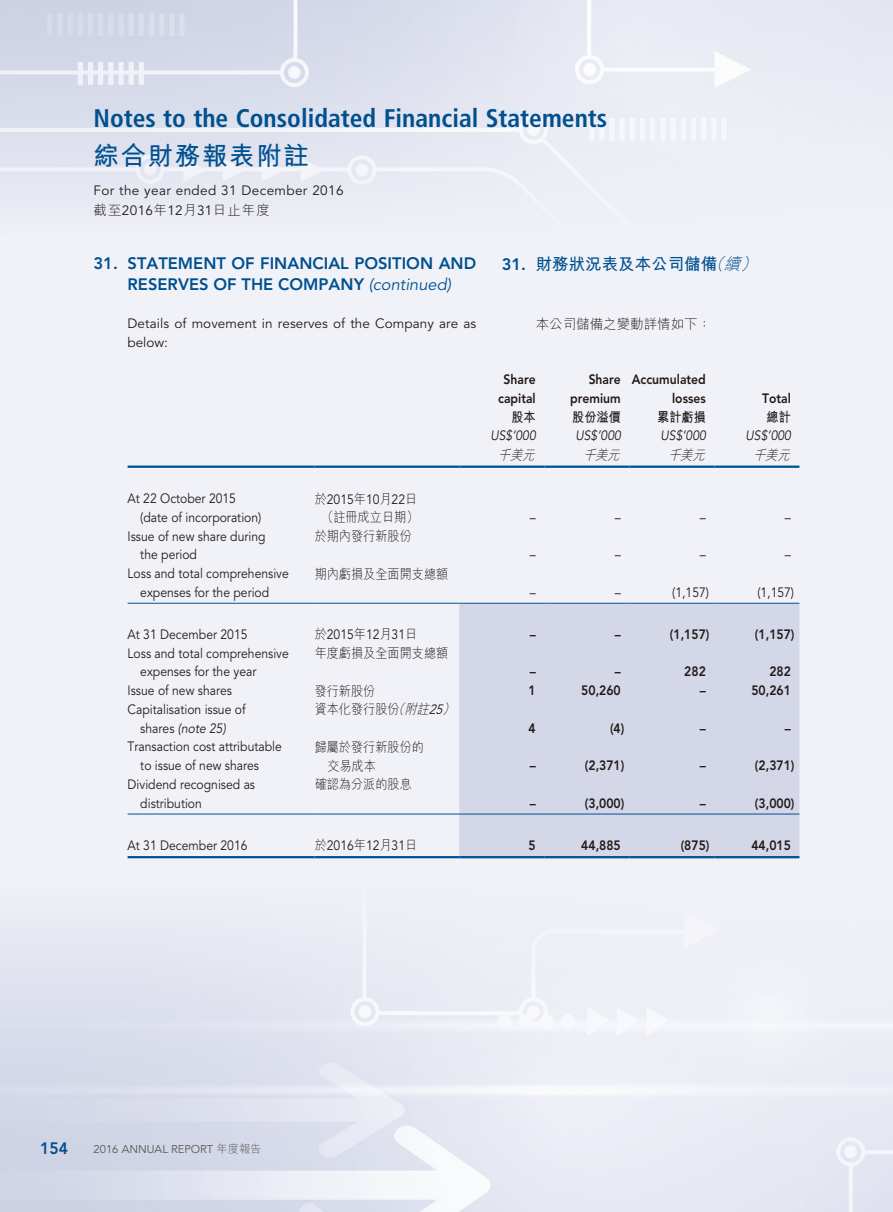
<style>
.page{position:relative;width:893px;height:1212px;background:#f1f2f8}
.page>*{position:absolute;margin:0;border:0;box-sizing:border-box;transform-origin:0 0}
.t1{font:700 condensed 25.5px "Frutiger LT Std";color:#00508f}
.t2{font:700 25.5px "M Hei HK";letter-spacing:.065em;color:#00508f}
.t3{font:800 16.5px/21px "Avenir LT Std";color:#00508f;text-align:center}
.t4{font:700 16.5px "M Hei HK";color:#00508f}
.t5{font:800 16.5px "Avenir LT Std";color:#00508f;scale:.95 1}
.t6{font:13.5px/18.8px "Avenir LT Std";color:#231916;scale:.9 1}
.t7{font:800 13.5px/18.8px "Avenir LT Std";color:#231916;text-align:right;scale:.9 1}
.t8{font:300 13.5px/18.8px "M Hei HK";color:#231916;scale:.9 1}
.t9{font:13.5px/18.8px "Avenir LT Std";color:#231916}
.t10{font:13.5px "Avenir LT Std";letter-spacing:.03em;color:#231916}
.t11{font:300 13.5px "M Hei HK";color:#231916}
.t12{font:italic 13.5px "Avenir LT Std";color:#231916;scale:.9 1}
.t13{font:700 13.5px "M Hei HK";color:#231916;scale:.9 1}
.t14{font:italic 300 13.5px "M Hei HK";color:#231916;scale:.9 1}
.t15{font:11.25px "Avenir LT Std";color:#595857}
.s1{font-family:"Avenir LT Std";font-weight:400}
.s2{font-weight:400;font-style:italic}
.s3{font-family:"Avenir LT Std";font-weight:800}
.s4{font-weight:300;font-style:italic}
.s5{font-family:"M Hei HK";font-weight:300}
.s6{font-style:italic}
.s7{font-family:"Avenir LT Std";font-weight:400;font-style:italic}
</style>
<div class="page">
<img style="left:0;top:0;width:893px;height:191px">
<div style="left:459px;top:604px;width:340px;height:252px;background:#d3d7e8"></div>
<hr style="left:128px;top:466px;width:187px;height:2px;background:#00508f">
<hr style="left:315px;top:466px;width:144px;height:2px;background:#00508f">
<hr style="left:459px;top:466px;width:85px;height:2px;background:#00508f">
<hr style="left:544px;top:466px;width:85px;height:2px;background:#00508f">
<hr style="left:629px;top:466px;width:85px;height:2px;background:#00508f">
<hr style="left:714px;top:466px;width:85px;height:2px;background:#00508f">
<hr style="left:128px;top:603px;width:187px;height:1px;background:#00508f">
<hr style="left:315px;top:603px;width:144px;height:1px;background:#00508f">
<hr style="left:459px;top:603px;width:85px;height:1px;background:#00508f">
<hr style="left:544px;top:603px;width:85px;height:1px;background:#00508f">
<hr style="left:629px;top:603px;width:85px;height:1px;background:#00508f">
<hr style="left:714px;top:603px;width:85px;height:1px;background:#00508f">
<hr style="left:128px;top:814px;width:187px;height:1px;background:#00508f">
<hr style="left:315px;top:814px;width:144px;height:1px;background:#00508f">
<hr style="left:459px;top:814px;width:85px;height:1px;background:#00508f">
<hr style="left:544px;top:814px;width:85px;height:1px;background:#00508f">
<hr style="left:629px;top:814px;width:85px;height:1px;background:#00508f">
<hr style="left:714px;top:814px;width:85px;height:1px;background:#00508f">
<hr style="left:128px;top:856px;width:187px;height:2px;background:#00508f">
<hr style="left:315px;top:856px;width:144px;height:2px;background:#00508f">
<hr style="left:459px;top:856px;width:85px;height:2px;background:#00508f">
<hr style="left:544px;top:856px;width:85px;height:2px;background:#00508f">
<hr style="left:629px;top:856px;width:85px;height:2px;background:#00508f">
<hr style="left:714px;top:856px;width:85px;height:2px;background:#00508f">
<h1 class="t1" style="left:94px;top:103px;width:515px">Notes to the Consolidated Financial Statements</h1>
<h1 class="t2" style="left:94px;top:137px;width:217px">綜合財務報表附註</h1>
<p class="t10" style="left:94px;top:183px;width:251px">For the year ended 31 December 2016</p>
<p class="t11" style="left:94px;top:204px;width:178px">截至<span class="s1">2016</span>年<span class="s1">12</span>月<span class="s1">31</span>日止年度</p>
<p class="t3" style="left:94px;top:253px;width:384px">31. STATEMENT OF FINANCIAL POSITION AND<br>RESERVES OF THE COMPANY <span class="s2">(continued)</span></p>
<p class="t9" style="left:128px;top:314px;width:350px">Details of movement in reserves of the Company are as below:</p>
<p class="t4" style="left:502px;top:252px;width:261px"><span class="s3">31.</span> 財務狀況表及本公司儲備<span class="s4">（續）</span></p>
<p class="t11" style="left:536px;top:317px;width:177px">本公司儲備之變動詳情如下：</p>
<p class="t7" style="left:498px;top:370px;width:43px;text-align:center">Share capital</p>
<p class="t7" style="left:570px;top:370px;width:58px">Share premium</p>
<p class="t7" style="left:632px;top:370px;width:84px">Accumulated losses</p>
<p class="t7" style="left:762px;top:389px;width:33px">Total</p>
<p class="t13" style="left:511px;top:407px;width:29px">股本</p>
<p class="t13" style="left:572px;top:407px;width:55px">股份溢價</p>
<p class="t13" style="left:657px;top:407px;width:55px">累計虧損</p>
<p class="t13" style="left:767px;top:407px;width:28px">總計</p>
<p class="t12" style="left:490px;top:428px;width:52px">US$’000</p>
<p class="t12" style="left:576px;top:428px;width:52px">US$’000</p>
<p class="t12" style="left:661px;top:428px;width:52px">US$’000</p>
<p class="t12" style="left:746px;top:428px;width:52px">US$’000</p>
<p class="t14" style="left:498px;top:448px;width:46px">千美元</p>
<p class="t14" style="left:583px;top:448px;width:46px">千美元</p>
<p class="t14" style="left:668px;top:448px;width:46px">千美元</p>
<p class="t14" style="left:753px;top:448px;width:46px">千美元</p>
<p class="t6" style="left:140px;top:489px;width:136px;text-indent:-13px">At 22 October 2015 (date of incorporation)</p>
<p class="t6" style="left:315px;top:490px;width:116px"><span class="s5">於</span>2015<span class="s5">年</span>10<span class="s5">月</span>22<span class="s5">日</span></p>
<p class="t8" style="left:321px;top:508px;width:110px">（註冊成立日期）</p>
<p class="t6" style="left:530px;top:508px;width:8px">–</p>
<p class="t6" style="left:615px;top:508px;width:8px">–</p>
<p class="t6" style="left:700px;top:508px;width:8px">–</p>
<p class="t6" style="left:785px;top:508px;width:8px">–</p>
<p class="t6" style="left:140px;top:527px;width:141px;text-indent:-13px">Issue of new share during the period</p>
<p class="t8" style="left:315px;top:527px;width:109px">於期內發行新股份</p>
<p class="t6" style="left:128px;top:564px;width:181px;text-align:center">Loss and total comprehensive expenses for the period</p>
<p class="t8" style="left:315px;top:564px;width:150px">期內虧損及全面開支總額</p>
<p class="t6" style="left:530px;top:546px;width:8px">–</p>
<p class="t6" style="left:615px;top:546px;width:8px">–</p>
<p class="t6" style="left:700px;top:546px;width:8px">–</p>
<p class="t6" style="left:785px;top:546px;width:8px">–</p>
<p class="t6" style="left:530px;top:583px;width:8px">–</p>
<p class="t6" style="left:615px;top:583px;width:8px">–</p>
<p class="t6" style="left:672px;top:583px;width:42px">(1,157)</p>
<p class="t6" style="left:757px;top:583px;width:42px">(1,157)</p>
<p class="t6" style="left:128px;top:625px;width:135px">At 31 December 2015</p>
<p class="t6" style="left:315px;top:626px;width:116px"><span class="s5">於</span>2015<span class="s5">年</span>12<span class="s5">月</span>31<span class="s5">日</span></p>
<p class="t7" style="left:530px;top:625px;width:8px">–</p>
<p class="t7" style="left:615px;top:625px;width:8px">–</p>
<p class="t7" style="left:670px;top:625px;width:45px">(1,157)</p>
<p class="t7" style="left:755px;top:625px;width:45px">(1,157)</p>
<p class="t6" style="left:140px;top:644px;width:167px;text-indent:-13px">Loss and total comprehensive expenses for the year</p>
<p class="t8" style="left:315px;top:644px;width:150px">年度虧損及全面開支總額</p>
<p class="t7" style="left:530px;top:662px;width:8px">–</p>
<p class="t7" style="left:615px;top:662px;width:8px">–</p>
<p class="t7" style="left:684px;top:662px;width:25px">282</p>
<p class="t7" style="left:769px;top:662px;width:25px">282</p>
<p class="t6" style="left:128px;top:681px;width:118px">Issue of new shares</p>
<p class="t8" style="left:315px;top:681px;width:69px">發行新股份</p>
<p class="t7" style="left:529px;top:681px;width:9px">1</p>
<p class="t7" style="left:581px;top:681px;width:45px">50,260</p>
<p class="t7" style="left:700px;top:681px;width:8px">–</p>
<p class="t7" style="left:751px;top:681px;width:45px">50,261</p>
<p class="t6" style="left:128px;top:700px;width:133px;text-align:center">Capitalisation issue of shares <span class="s6">(note 25)</span></p>
<p class="t8" style="left:315px;top:700px;width:161px">資本化發行股份<span class="s6">（附註</span><span class="s7">25</span><span class="s6">）</span></p>
<p class="t7" style="left:529px;top:718px;width:9px">4</p>
<p class="t7" style="left:610px;top:718px;width:17px">(4)</p>
<p class="t7" style="left:700px;top:718px;width:8px">–</p>
<p class="t7" style="left:785px;top:718px;width:8px">–</p>
<p class="t6" style="left:140px;top:738px;width:159px;text-indent:-13px">Transaction cost attributable to issue of new shares</p>
<p class="t8" style="left:327px;top:737px;width:109px;text-indent:-13px">歸屬於發行新股份的交易成本</p>
<p class="t6" style="left:140px;top:775px;width:129px;text-indent:-13px">Dividend recognised as distribution</p>
<p class="t8" style="left:315px;top:775px;width:110px">確認為分派的股息</p>
<p class="t7" style="left:530px;top:756px;width:8px">–</p>
<p class="t7" style="left:585px;top:756px;width:45px">(2,371)</p>
<p class="t7" style="left:700px;top:756px;width:8px">–</p>
<p class="t7" style="left:755px;top:756px;width:45px">(2,371)</p>
<p class="t7" style="left:530px;top:793px;width:8px">–</p>
<p class="t7" style="left:585px;top:793px;width:45px">(3,000)</p>
<p class="t7" style="left:700px;top:793px;width:8px">–</p>
<p class="t7" style="left:755px;top:793px;width:45px">(3,000)</p>
<p class="t6" style="left:128px;top:836px;width:135px">At 31 December 2016</p>
<p class="t6" style="left:315px;top:836px;width:116px"><span class="s5">於</span>2016<span class="s5">年</span>12<span class="s5">月</span>31<span class="s5">日</span></p>
<p class="t7" style="left:529px;top:835px;width:9px">5</p>
<p class="t7" style="left:581px;top:835px;width:45px">44,885</p>
<p class="t7" style="left:681px;top:835px;width:33px">(875)</p>
<p class="t7" style="left:751px;top:835px;width:45px">44,015</p>
<p class="t5" style="left:40px;top:1139px;width:31px">154</p>
<p class="t15" style="left:94px;top:1142px;width:169px">2016 ANNUAL REPORT <span class="s5">年度報告</span></p>
</div>
